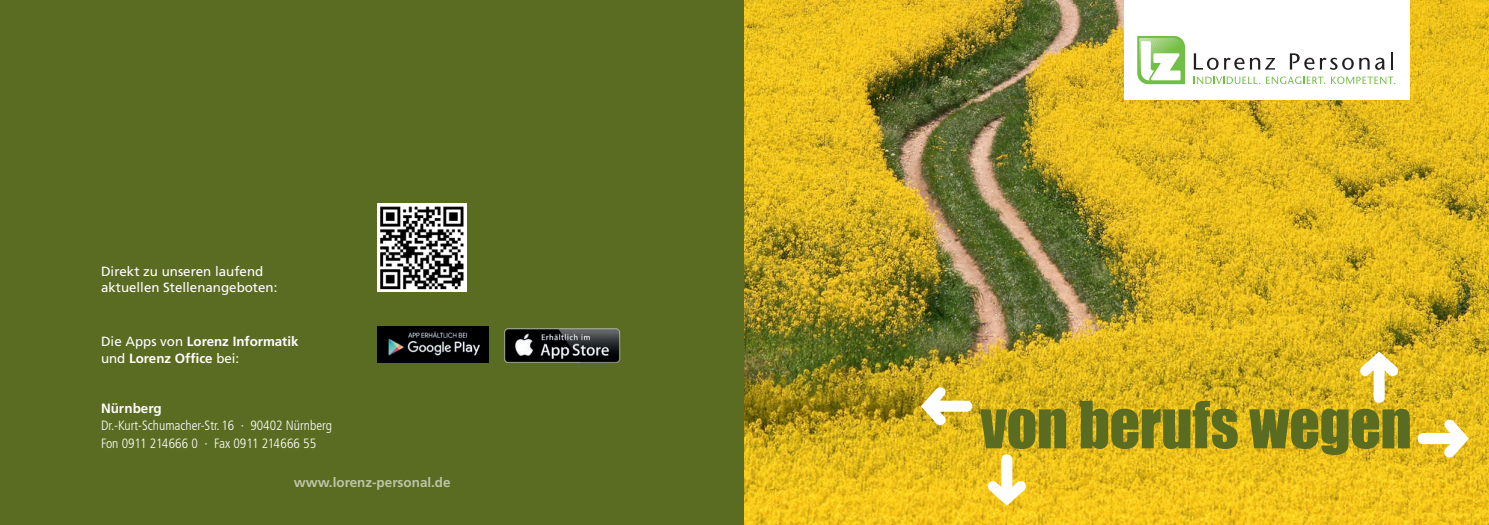
<style>
.page{position:relative;width:1489px;height:525px;background:#fff}
.page>*{position:absolute;margin:0;border:0;box-sizing:border-box;transform-origin:0 0}
.t1{font:60px "Impact";letter-spacing:-.005em;color:#5a6c22}
.t2{font:300 condensed 13.5px/17.9px "Frutiger";color:#fff}
.t3{font:700 13.5px "Frutiger";color:#fff}
.t4{font:13.38px/16.1px "Frutiger";color:#fff}
.t5{font:700 13.38px/16.1px "Frutiger";color:#fff}
.s1{font-weight:400}
</style>
<div class="page">
<div style="left:0;top:0;width:744px;height:524px;background:#5a6c22"></div>
<img style="left:744px;top:0;width:744px;height:524px">
<div style="left:1123px;top:0;width:286px;height:99px;background:#fff"></div>
<svg style="left:1391px;top:52px;width:1px;height:18px"></svg>
<svg style="left:1193px;top:53px;width:81px;height:17px"></svg>
<svg style="left:1137px;top:36px;width:47px;height:48px"></svg>
<svg style="left:1289px;top:53px;width:64px;height:17px"></svg>
<svg style="left:1359px;top:58px;width:25px;height:12px"></svg>
<svg style="left:1193px;top:76px;width:201px;height:8px"></svg>
<img style="left:378px;top:203px;width:88px;height:89px">
<img style="left:504px;top:328px;width:117px;height:34px">
<img style="left:377px;top:326px;width:111px;height:36px">
<svg style="left:1359px;top:351px;width:38px;height:51px;background:#d7b21a"></svg>
<svg style="left:920px;top:386px;width:52px;height:39px;background:#cfab19"></svg>
<svg style="left:987px;top:454px;width:38px;height:51px;background:#edc21a"></svg>
<svg style="left:1417px;top:419px;width:51px;height:38px;background:#e3bb19"></svg>
<p class="t4" style="left:101px;top:262px;width:178px">Direkt zu unseren laufend aktuellen Stellenangeboten:</p>
<p class="t5" style="left:101px;top:333px;width:199px"><span class="s1">Die Apps von</span> Lorenz Informatik <span class="s1">und</span> Lorenz Office <span class="s1">bei:</span></p>
<p class="t3" style="left:101px;top:399px;width:62px">Nürnberg</p>
<p class="t2" style="left:101px;top:417px;width:232px">Dr.-Kurt-Schumacher-Str. 16 · 90402 Nürnberg<br>Fon 0911 214666 0 · Fax 0911 214666 55</p>
<p class="t3" style="left:294px;top:474px;width:158px">www.lorenz-personal.de</p>
<h1 class="t1" style="left:980px;top:387px;width:432px">von berufs wegen</h1>
</div>
